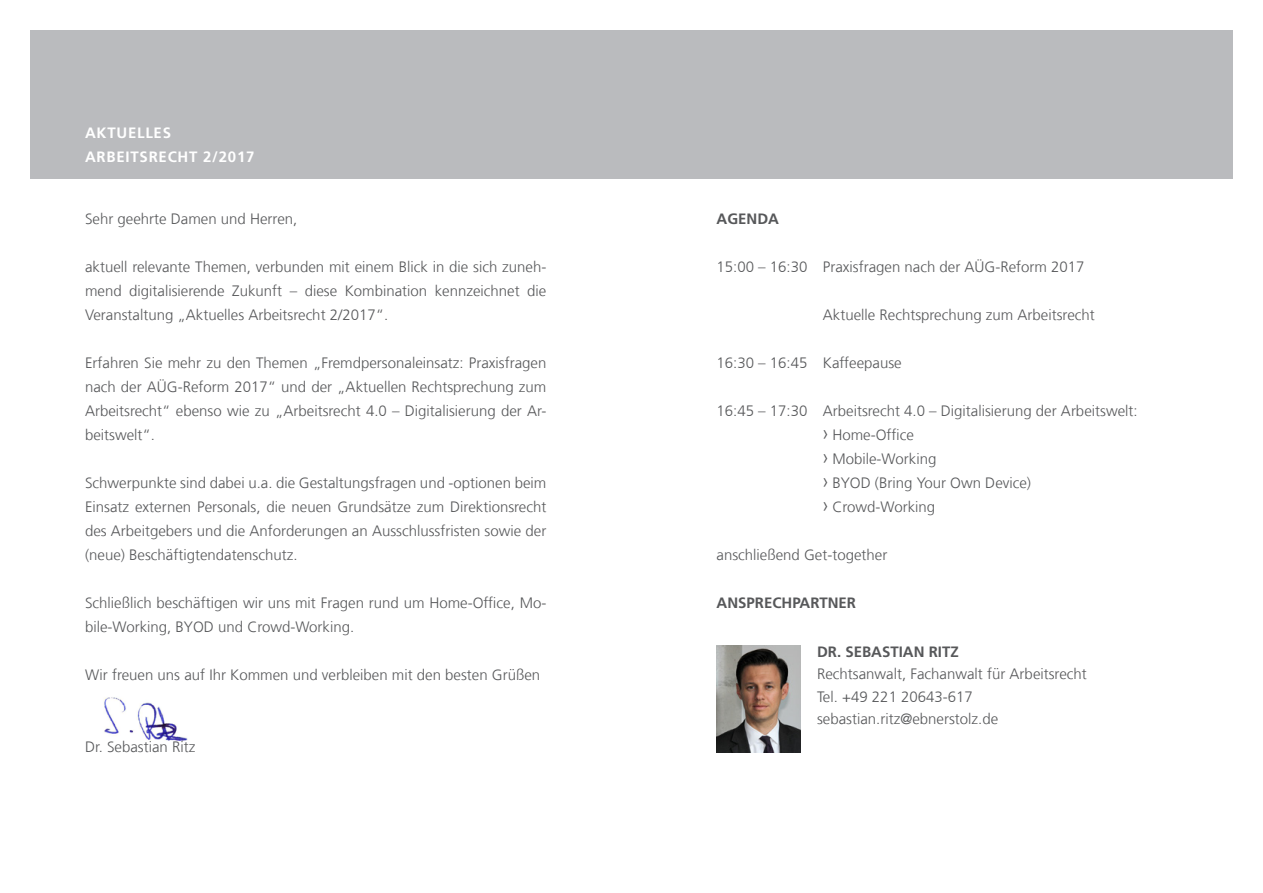
<style>
.page{position:relative;width:1263px;height:893px;background:#fff}
.page>*{position:absolute;margin:0;border:0;box-sizing:border-box;transform-origin:0 0}
.t1{font:300 15px/24px "Frutiger LT Com";color:#57585a;text-align:justify}
.t2{font:700 15px "Frutiger LT Com";color:#57585a}
.t3{font:700 15px/24px "Frutiger LT Com";letter-spacing:.05em;color:#fff}
.s1{font-stretch:condensed;font-size:21px}
</style>
<div class="page">
<div style="left:30px;top:30px;width:1203px;height:149px;background:#babbbe"></div>
<img style="left:104px;top:697px;width:84px;height:44px">
<img style="left:716px;top:645px;width:85px;height:107px">
<p class="t3" style="left:85px;top:120px;width:171px">AKTUELLES<br>ARBEITSRECHT 2/2017</p>
<p class="t1" style="left:85px;top:207px;width:214px">Sehr geehrte Damen und Herren,</p>
<p class="t1" style="left:85px;top:255px;width:463px">aktuell relevante Themen, verbunden mit einem Blick in die sich zuneh&shy;mend digitalisierende Zukunft – diese Kombination kennzeichnet die Veranstaltung „Aktuelles Arbeitsrecht 2/2017“.</p>
<p class="t1" style="left:85px;top:351px;width:463px">Erfahren Sie mehr zu den Themen „Fremdpersonaleinsatz: Praxisfragen nach der AÜG-Reform 2017“ und der „Aktuellen Rechtsprechung zum Arbeitsrecht“ ebenso wie zu „Arbeitsrecht 4.0 – Digitalisierung der Ar&shy;beitswelt“.</p>
<p class="t1" style="left:85px;top:471px;width:463px">Schwerpunkte sind dabei u.a. die Gestaltungsfragen und -optionen beim Einsatz externen Personals, die neuen Grundsätze zum Direktionsrecht des Arbeitgebers und die Anforderungen an Ausschlussfristen sowie der (neue) Beschäftigtendatenschutz.</p>
<p class="t1" style="left:85px;top:591px;width:463px">Schließlich beschäftigen wir uns mit Fragen rund um Home-Office, Mo&shy;bile-Working, BYOD und Crowd-Working.</p>
<p class="t1" style="left:85px;top:663px;width:457px">Wir freuen uns auf Ihr Kommen und verbleiben mit den besten Grüßen</p>
<p class="t1" style="left:85px;top:735px;width:112px">Dr. Sebastian Ritz</p>
<p class="t2" style="left:716px;top:210px;width:64px">AGENDA</p>
<p class="t1" style="left:716px;top:255px;width:370px">15:00 – 16:30 Praxisfragen nach der AÜG-Reform 2017</p>
<p class="t1" style="left:823px;top:303px;width:273px">Aktuelle Rechtsprechung zum Arbeitsrecht</p>
<p class="t1" style="left:716px;top:351px;width:187px">16:30 – 16:45 Kaffeepause</p>
<p class="t1" style="left:823px;top:399px;width:316px;text-align:left;text-indent:-106px">16:45 – 17:30 Arbeitsrecht 4.0 – Digitalisierung der Arbeitswelt: <span class="s1">›</span> Home-Office<br><span class="s1">›</span> Mobile-Working<br><span class="s1">›</span> BYOD (Bring Your Own Device)<br><span class="s1">›</span> Crowd-Working</p>
<p class="t1" style="left:716px;top:543px;width:172px">anschließend Get-together</p>
<p class="t2" style="left:716px;top:594px;width:141px">ANSPRECHPARTNER</p>
<p class="t2" style="left:817px;top:643px;width:143px">DR. SEBASTIAN RITZ</p>
<p class="t1" style="left:817px;top:663px;width:271px;line-height:22.5px;text-align:left">Rechtsanwalt, Fachanwalt für Arbeitsrecht<br>Tel. +49 221 20643-617 sebastian.ritz@ebnerstolz.de</p>
</div>
